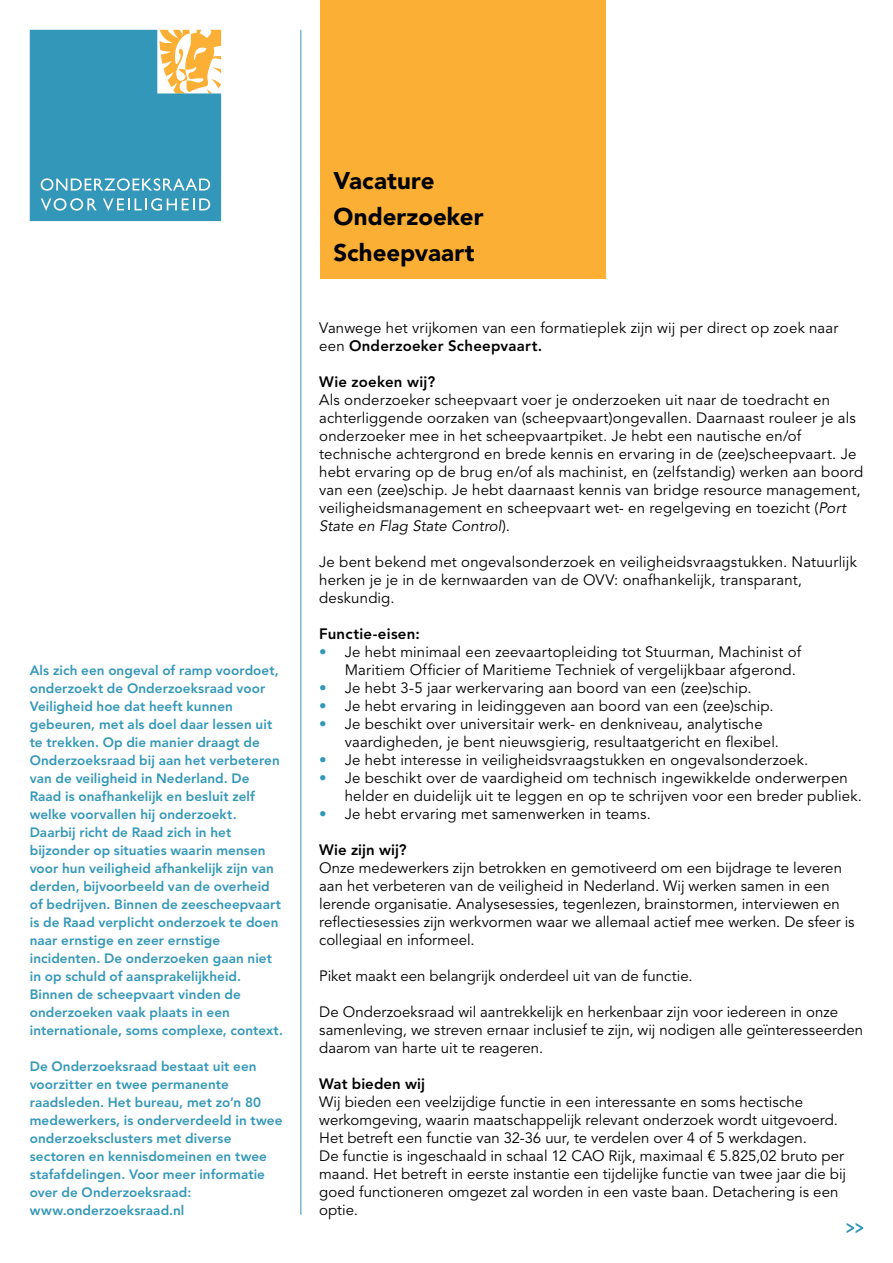
<style>
.page{position:relative;width:893px;height:1263px;background:#fff}
.page>*{position:absolute;margin:0;border:0;box-sizing:border-box;transform-origin:0 0}
.t1{font:900 24px/36px "Avenir LT Std";letter-spacing:.005em;color:#000}
.t2{font:15px/18px "Avenir LT Std";letter-spacing:.005em;color:#000}
.t3{font:800 15px "Avenir LT Std";letter-spacing:.01em;color:#000}
.t4{font:800 13.5px/18px "Avenir LT Std";letter-spacing:.005em;color:#3397b9}
.s1{font-weight:800}
.s2{font-style:italic}
.s3{font-weight:900;color:#3397b9}
</style>
<div class="page">
<div style="left:321px;top:0;width:285px;height:279px;background:#fbaf34"></div>
<hr style="left:300px;top:30px;width:1px;height:1185px;background:#3397b9">
<svg style="left:30px;top:30px;width:191px;height:191px;background:#50a1b6"></svg>
<svg style="left:847px;top:1223px;width:16px;height:10px"></svg>
<p class="t4" style="left:30px;top:661px;width:255px">Als zich een ongeval of ramp voordoet, onderzoekt de Onderzoeksraad voor Veiligheid hoe dat heeft kunnen gebeuren, met als doel daar lessen uit te trekken. Op die manier draagt de Onderzoeksraad bij aan het verbeteren van de veiligheid in Nederland. De Raad is onafhankelijk en besluit zelf welke voorvallen hij onderzoekt.<br>Daarbij richt de Raad zich in het bijzonder op situaties waarin mensen voor hun veiligheid afhankelijk zijn van derden, bijvoorbeeld van de overheid of bedrijven. Binnen de zeescheepvaart is de Raad verplicht onderzoek te doen naar ernstige en zeer ernstige incidenten. De onderzoeken gaan niet in op schuld of aansprakelijkheid.<br>Binnen de scheepvaart vinden de onderzoeken vaak plaats in een internationale, soms complexe, context.</p>
<p class="t4" style="left:30px;top:1057px;width:254px">De Onderzoeksraad bestaat uit een voorzitter en twee permanente raadsleden. Het bureau, met zo’n 80 medewerkers, is onderverdeeld in twee onderzoeksclusters met diverse sectoren en kennisdomeinen en twee stafafdelingen. Voor meer informatie over de Onderzoeksraad: www.onderzoeksraad.nl</p>
<h1 class="t1" style="left:334px;top:162px;width:151px">Vacature<br>Onderzoeker<br>Scheepvaart</h1>
<p class="t2" style="left:319px;top:319px;width:521px">Vanwege het vrijkomen van een formatieplek zijn wij per direct op zoek naar een <span class="s1">Onderzoeker Scheepvaart.</span></p>
<p class="t3" style="left:319px;top:373px;width:117px">Wie zoeken wij?</p>
<p class="t2" style="left:319px;top:391px;width:545px">Als onderzoeker scheepvaart voer je onderzoeken uit naar de toedracht en achterliggende oorzaken van (scheepvaart)ongevallen. Daarnaast rouleer je als onderzoeker mee in het scheepvaartpiket. Je hebt een nautische en/of technische achtergrond en brede kennis en ervaring in de (zee)scheepvaart. Je hebt ervaring op de brug en/of als machinist, en (zelfstandig) werken aan boord van een (zee)schip. Je hebt daarnaast kennis van bridge resource management, veiligheidsmanagement en scheepvaart wet- en regelgeving en toezicht (<span class="s2">Port State en Flag State Control</span>).</p>
<p class="t2" style="left:319px;top:553px;width:539px">Je bent bekend met ongevalsonderzoek en veiligheidsvraagstukken. Natuurlijk herken je je in de kernwaarden van de OVV: onafhankelijk, transparant, deskundig.</p>
<p class="t3" style="left:319px;top:625px;width:102px">Functie-eisen:</p>
<p class="t2" style="left:345px;top:643px;width:458px;text-indent:-26px"><span class="s3">•</span> Je hebt minimaal een zeevaartopleiding tot Stuurman, Machinist of<br>Maritiem Officier of Maritieme Techniek of vergelijkbaar afgerond.</p>
<p class="t2" style="left:319px;top:679px;width:434px"><span class="s3">•</span> Je hebt 3-5 jaar werkervaring aan boord van een (zee)schip.</p>
<p class="t2" style="left:319px;top:697px;width:456px"><span class="s3">•</span> Je hebt ervaring in leidinggeven aan boord van een (zee)schip.</p>
<p class="t2" style="left:345px;top:715px;width:436px;text-indent:-26px"><span class="s3">•</span> Je beschikt over universitair werk- en denkniveau, analytische vaardigheden, je bent nieuwsgierig, resultaatgericht en flexibel.</p>
<p class="t2" style="left:319px;top:751px;width:491px"><span class="s3">•</span> Je hebt interesse in veiligheidsvraagstukken en ongevalsonderzoek.</p>
<p class="t2" style="left:345px;top:769px;width:519px;text-indent:-26px"><span class="s3">•</span> Je beschikt over de vaardigheid om technisch ingewikkelde onderwerpen helder en duidelijk uit te leggen en op te schrijven voor een breder publiek.</p>
<p class="t2" style="left:319px;top:805px;width:333px"><span class="s3">•</span> Je hebt ervaring met samenwerken in teams.</p>
<p class="t3" style="left:319px;top:841px;width:89px">Wie zijn wij?</p>
<p class="t2" style="left:319px;top:859px;width:537px">Onze medewerkers zijn betrokken en gemotiveerd om een bijdrage te leveren aan het verbeteren van de veiligheid in Nederland. Wij werken samen in een lerende organisatie. Analysesessies, tegenlezen, brainstormen, interviewen en reflectiesessies zijn werkvormen waar we allemaal actief mee werken. De sfeer is collegiaal en informeel.</p>
<p class="t2" style="left:319px;top:967px;width:375px">Piket maakt een belangrijk onderdeel uit van de functie.</p>
<p class="t2" style="left:319px;top:1003px;width:545px">De Onderzoeksraad wil aantrekkelijk en herkenbaar zijn voor iedereen in onze samenleving, we streven ernaar inclusief te zijn, wij nodigen alle geïnteresseerden daarom van harte uit te reageren.</p>
<p class="t3" style="left:319px;top:1075px;width:107px">Wat bieden wij</p>
<p class="t2" style="left:319px;top:1093px;width:528px">Wij bieden een veelzijdige functie in een interessante en soms hectische werkomgeving, waarin maatschappelijk relevant onderzoek wordt uitgevoerd.<br>Het betreft een functie van 32-36 uur, te verdelen over 4 of 5 werkdagen.<br>De functie is ingeschaald in schaal 12 CAO Rijk, maximaal € 5.825,02 bruto per maand. Het betreft in eerste instantie een tijdelijke functie van twee jaar die bij goed functioneren omgezet zal worden in een vaste baan. Detachering is een optie.</p>
</div>
